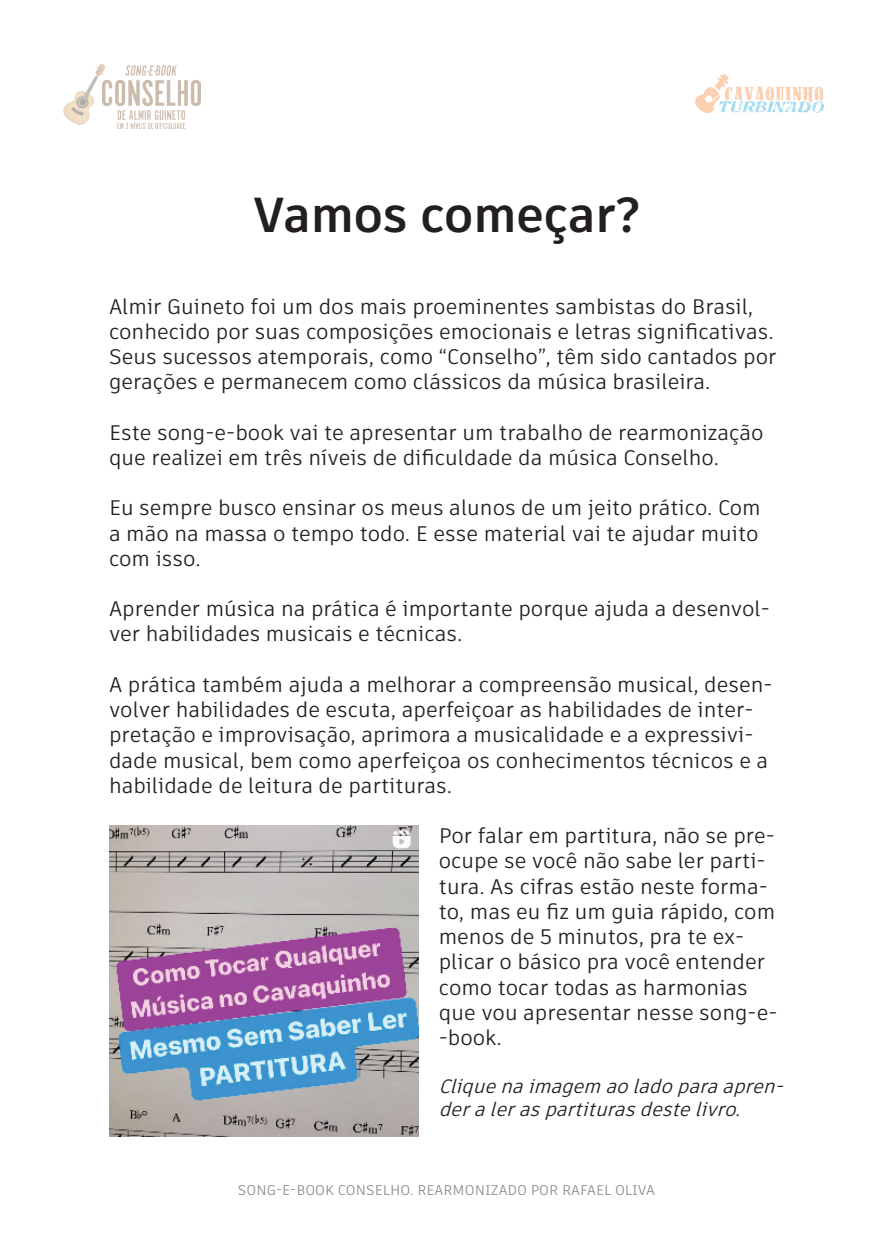
<style>
.page{position:relative;width:893px;height:1241px;background:#fff}
.page>*{position:absolute;margin:0;border:0;box-sizing:border-box;transform-origin:0 0}
.t1{font:700 49px "Artifakt Element";color:#231f20}
.t2{font:21px/25.2px "Artifakt Element";color:#231f20}
.t3{font:italic 19.25px/23.1px "Artifakt Element";color:#231f20}
.t4{font:14px "Artifakt Element";color:#8a8c8f}
</style>
<div class="page">
<img style="left:696px;top:75px;width:128px;height:38px">
<img style="left:63px;top:64px;width:42px;height:60px">
<img style="left:103px;top:66px;width:97px;height:63px">
<img style="left:109px;top:825px;width:310px;height:311px">
<h1 class="t1" style="left:253px;top:180px;width:388px">Vamos começar?</h1>
<p class="t2" style="left:109px;top:293px;width:669px">Almir Guineto foi um dos mais proeminentes sambistas do Brasil, conhecido por suas composições emocionais e letras significativas.<br>Seus sucessos atemporais, como “Conselho”, têm sido cantados por gerações e permanecem como clássicos da música brasileira.</p>
<p class="t2" style="left:109px;top:419px;width:656px">Este song-e-book vai te apresentar um trabalho de rearmonização que realizei em três níveis de dificuldade da música Conselho.</p>
<p class="t2" style="left:109px;top:495px;width:653px;text-align:justify">Eu sempre busco ensinar os meus alunos de um jeito prático. Com a mão na massa o tempo todo. E esse material vai te ajudar muito com isso.</p>
<p class="t2" style="left:109px;top:596px;width:662px">Aprender música na prática é importante porque ajuda a desenvol&shy;ver habilidades musicais e técnicas.</p>
<p class="t2" style="left:109px;top:671px;width:665px">A prática também ajuda a melhorar a compreensão musical, desen&shy;volver habilidades de escuta, aperfeiçoar as habilidades de inter&shy;pretação e improvisação, aprimora a musicalidade e a expressivi&shy;dade musical, bem como aperfeiçoa os conhecimentos técnicos e a habilidade de leitura de partituras.</p>
<p class="t2" style="left:439px;top:823px;width:340px">Por falar em partitura, não se pre&shy;ocupe se você não sabe ler parti&shy;tura. As cifras estão neste forma&shy;to, mas eu fiz um guia rápido, com menos de 5 minutos, pra te ex&shy;plicar o básico pra você entender como tocar todas as harmonias que vou apresentar nesse song-e--book.</p>
<p class="t3" style="left:439px;top:1074px;width:353px">Cliquenaimagem aoladoparaapren&shy;deraleraspartiturasdestelivro.</p>
<p class="t4" style="left:238px;top:1180px;width:419px">SONG-E-BOOK CONSELHO. REARMONIZADO POR RAFAEL OLIVA</p>
</div>
